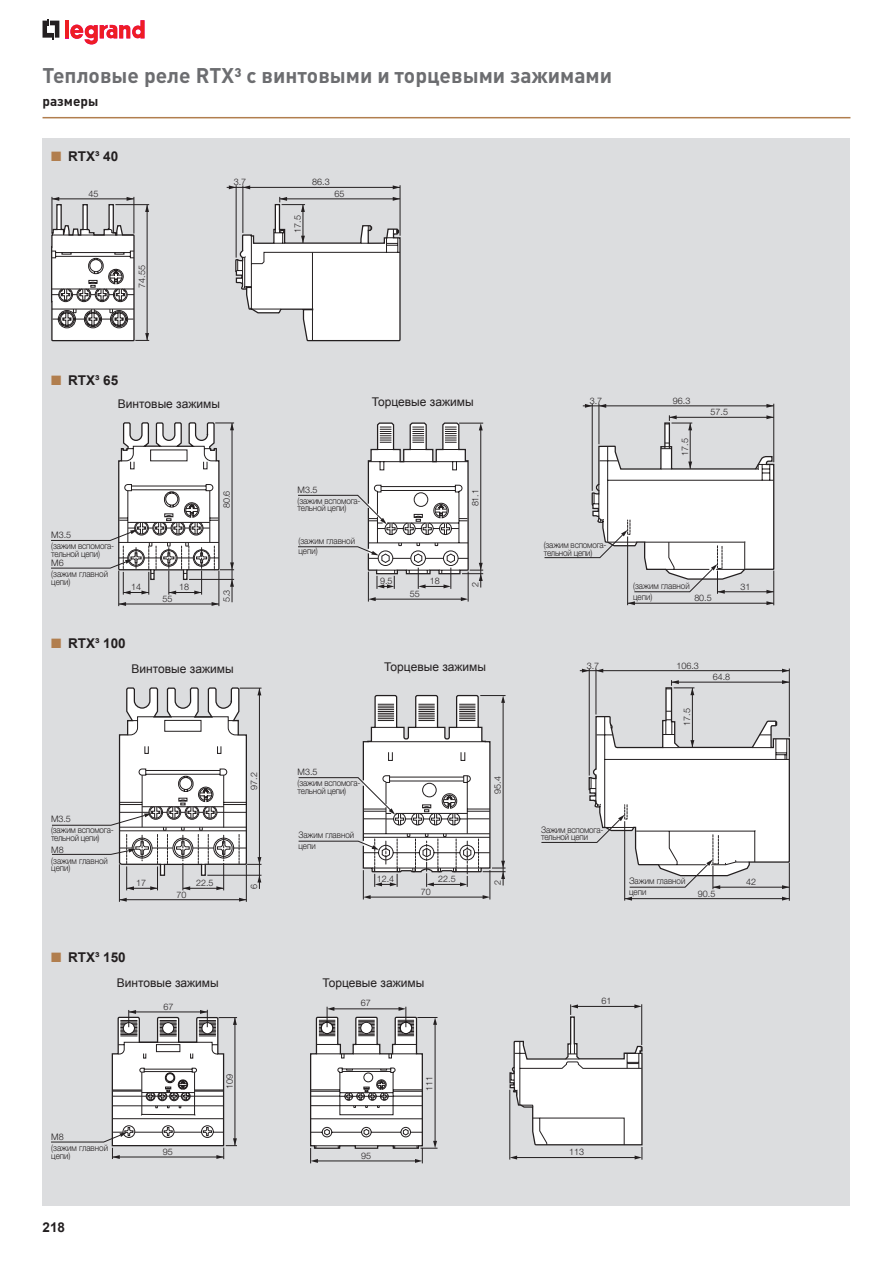
<style>
.page{position:relative;width:893px;height:1263px;background:#fff}
.page>*{position:absolute;margin:0;border:0;box-sizing:border-box;transform-origin:0 0}
.t1{font:700 21px "DIN Pro";color:#6c6d70}
.t2{font:700 13.5px "Arial";color:#231f20}
.t3{font:700 13.5px "DIN Pro";color:#231f20}
.t4{font:12px "Arial";color:#231f20}
.t5{font:300 9px/10.8px "Helvetica Neue LTW1 G";color:#231f20}
.t6{font:300 9px/7.8px "Helvetica Neue LTW1 G";letter-spacing:-.02em;color:#231f20;scale:.9 1}
.t7{font:300 9px/10.8px "Helvetica Neue LTW1 G";color:#231f20;scale:.9 1}
.t8{font:300 9px/10.8px "Helvetica Neue LTW1 G";letter-spacing:-.02em;color:#231f20}
.s1{color:#b17e4e}
</style>
<div class="page">
<div style="left:43px;top:138px;width:807px;height:1067px;background:#dcdddf"></div>
<svg style="left:43px;top:19px;width:16px;height:20px"></svg>
<hr style="left:65px;top:20px;width:4px;height:18px;background:#ee1d23">
<svg style="left:70px;top:20px;width:75px;height:25px"></svg>
<hr style="left:43px;top:117px;width:807px;height:1px;background:#b17e4e">
<hr style="left:227px;top:187px;width:173px;height:1px;background:#231f20">
<svg style="left:393px;top:185px;width:7px;height:4px"></svg>
<svg style="left:244px;top:185px;width:6px;height:4px"></svg>
<hr style="left:243px;top:185px;width:1px;height:48px;background:#231f20">
<hr style="left:400px;top:185px;width:1px;height:51px;background:#231f20">
<svg style="left:229px;top:185px;width:7px;height:4px"></svg>
<hr style="left:236px;top:185px;width:1px;height:73px;background:#231f20">
<svg style="left:51px;top:197px;width:350px;height:144px"></svg>
<hr style="left:119px;top:604px;width:100px;height:1px;background:#231f20">
<svg style="left:212px;top:602px;width:7px;height:4px"></svg>
<svg style="left:119px;top:602px;width:7px;height:4px"></svg>
<hr style="left:118px;top:571px;width:1px;height:35px;background:#231f20">
<hr style="left:219px;top:570px;width:1px;height:36px;background:#231f20">
<hr style="left:232px;top:423px;width:1px;height:179px;background:#231f20">
<svg style="left:51px;top:422px;width:183px;height:173px"></svg>
<svg style="left:298px;top:422px;width:185px;height:180px"></svg>
<hr style="left:583px;top:406px;width:191px;height:1px;background:#231f20">
<svg style="left:766px;top:404px;width:7px;height:4px"></svg>
<svg style="left:600px;top:404px;width:6px;height:4px"></svg>
<hr style="left:599px;top:404px;width:1px;height:40px;background:#231f20">
<hr style="left:773px;top:404px;width:1px;height:58px;background:#231f20">
<svg style="left:585px;top:404px;width:7px;height:4px"></svg>
<hr style="left:592px;top:404px;width:1px;height:87px;background:#231f20">
<hr style="left:628px;top:603px;width:146px;height:1px;background:#231f20">
<svg style="left:766px;top:601px;width:7px;height:4px"></svg>
<svg style="left:628px;top:601px;width:7px;height:4px"></svg>
<hr style="left:627px;top:536px;width:1px;height:69px;background:#231f20">
<hr style="left:773px;top:571px;width:1px;height:34px;background:#231f20">
<svg style="left:544px;top:415px;width:230px;height:179px"></svg>
<svg style="left:52px;top:687px;width:209px;height:215px"></svg>
<svg style="left:298px;top:695px;width:208px;height:204px"></svg>
<hr style="left:580px;top:670px;width:209px;height:1px;background:#231f20">
<svg style="left:782px;top:669px;width:7px;height:4px"></svg>
<svg style="left:597px;top:669px;width:6px;height:4px"></svg>
<hr style="left:596px;top:669px;width:1px;height:45px;background:#231f20">
<hr style="left:789px;top:668px;width:1px;height:69px;background:#231f20">
<svg style="left:582px;top:669px;width:7px;height:4px"></svg>
<hr style="left:589px;top:668px;width:1px;height:107px;background:#231f20">
<svg style="left:541px;top:680px;width:249px;height:221px"></svg>
<svg style="left:51px;top:1010px;width:186px;height:149px"></svg>
<svg style="left:310px;top:1007px;width:127px;height:156px"></svg>
<svg style="left:509px;top:1004px;width:134px;height:156px"></svg>
<hr style="left:641px;top:1004px;width:1px;height:41px;background:#231f20">
<h1 class="t1" style="left:43px;top:61px;width:571px">Тепловые реле RTX³ с винтовыми и торцевыми зажимами</h1>
<h2 class="t3" style="left:43px;top:92px;width:57px">размеры</h2>
<h2 class="t2" style="left:51px;top:147px;width:69px"><span class="s1">■</span> RTX³ 40</h2>
<p class="t5" style="left:234px;top:177px;width:14px">3.7</p>
<p class="t5" style="left:312px;top:177px;width:19px">86.3</p>
<p class="t5" style="left:292px;top:233px;width:19px;rotate:-90deg">17.5</p>
<p class="t5" style="left:88px;top:188px;width:12px">45</p>
<p class="t5" style="left:334px;top:188px;width:12px">65</p>
<p class="t5" style="left:136px;top:288px;width:24px;rotate:-90deg">74.55</p>
<h2 class="t2" style="left:51px;top:371px;width:69px"><span class="s1">■</span> RTX³ 65</h2>
<h3 class="t4" style="left:118px;top:396px;width:104px">Винтовые зажимы</h3>
<h3 class="t4" style="left:372px;top:394px;width:103px">Торцевые зажимы</h3>
<p class="t8" style="left:51px;top:530px;width:65px">M3.5<br>(зажим вспомога-</p>
<p class="t6" style="left:51px;top:549px;width:56px;line-height:9px">тельной цепи)<br>M6</p>
<p class="t7" style="left:51px;top:570px;width:65px;line-height:7.8px">(зажим главной цепи)</p>
<p class="t5" style="left:131px;top:582px;width:12px">14</p>
<p class="t5" style="left:179px;top:582px;width:12px">18</p>
<p class="t5" style="left:163px;top:593px;width:12px">55</p>
<h2 class="t2" style="left:51px;top:634px;width:76px"><span class="s1">■</span> RTX³ 100</h2>
<p class="t5" style="left:221px;top:508px;width:19px;rotate:-90deg">80.6</p>
<p class="t5" style="left:221px;top:602px;width:14px;rotate:-90deg">5.3</p>
<h3 class="t4" style="left:132px;top:661px;width:104px">Винтовые зажимы</h3>
<p class="t8" style="left:298px;top:484px;width:64px">M3.5<br>(зажим вспомога-</p>
<p class="t6" style="left:298px;top:504px;width:56px">тельной цепи)</p>
<p class="t7" style="left:298px;top:535px;width:64px">(зажим главной цепи)</p>
<p class="t5" style="left:380px;top:575px;width:14px">9.5</p>
<p class="t5" style="left:430px;top:575px;width:11px">18</p>
<p class="t5" style="left:410px;top:588px;width:11px">55</p>
<p class="t5" style="left:470px;top:506px;width:19px;rotate:-90deg">81.1</p>
<p class="t5" style="left:470px;top:587px;width:6px;rotate:-90deg">2</p>
<h3 class="t4" style="left:384px;top:659px;width:103px">Торцевые зажимы</h3>
<p class="t8" style="left:51px;top:813px;width:64px">M3.5<br>(зажим вспомога-</p>
<p class="t6" style="left:51px;top:831px;width:55px;line-height:12.3px">тельной цепи)<br>M8</p>
<p class="t7" style="left:51px;top:856px;width:64px;line-height:7.8px">(зажим главной цепи)</p>
<p class="t5" style="left:136px;top:877px;width:11px">17</p>
<p class="t5" style="left:196px;top:877px;width:19px">22.5</p>
<p class="t5" style="left:176px;top:889px;width:11px">70</p>
<h2 class="t2" style="left:51px;top:949px;width:76px"><span class="s1">■</span> RTX³ 150</h2>
<h3 class="t4" style="left:117px;top:975px;width:104px">Винтовые зажимы</h3>
<p class="t5" style="left:163px;top:1001px;width:12px">67</p>
<p class="t5" style="left:249px;top:789px;width:19px;rotate:-90deg">97.2</p>
<p class="t5" style="left:249px;top:889px;width:6px;rotate:-90deg">6</p>
<p class="t5" style="left:51px;top:1131px;width:58px">M8<br>(зажим главной</p>
<p class="t7" style="left:51px;top:1150px;width:23px">цепи)</p>
<h2 class="t2" style="left:43px;top:1219px;width:24px">218</h2>
<p class="t5" style="left:163px;top:1146px;width:12px">95</p>
<p class="t5" style="left:224px;top:1089px;width:17px;rotate:-90deg">109</p>
<p class="t8" style="left:298px;top:767px;width:64px">M3.5<br>(зажим вспомога-</p>
<p class="t6" style="left:298px;top:787px;width:55px">тельной цепи)</p>
<p class="t7" style="left:298px;top:830px;width:63px">Зажим главной цепи</p>
<p class="t5" style="left:377px;top:873px;width:19px">12.4</p>
<p class="t5" style="left:438px;top:873px;width:19px">22.5</p>
<p class="t5" style="left:421px;top:886px;width:11px">70</p>
<h3 class="t4" style="left:322px;top:975px;width:103px">Торцевые зажимы</h3>
<p class="t5" style="left:361px;top:998px;width:12px">67</p>
<p class="t5" style="left:361px;top:1150px;width:12px">95</p>
<p class="t5" style="left:424px;top:1091px;width:17px;rotate:-90deg">111</p>
<p class="t5" style="left:492px;top:794px;width:19px;rotate:-90deg">95.4</p>
<p class="t5" style="left:492px;top:885px;width:6px;rotate:-90deg">2</p>
<p class="t5" style="left:590px;top:395px;width:14px">3.7</p>
<p class="t5" style="left:673px;top:395px;width:19px">96.3</p>
<p class="t5" style="left:679px;top:456px;width:19px;rotate:-90deg">17.5</p>
<p class="t5" style="left:710px;top:407px;width:19px">57.5</p>
<p class="t6" style="left:544px;top:541px;width:71px">(зажим вспомога&shy;тельной цепи)</p>
<p class="t7" style="left:633px;top:580px;width:64px">(зажим главной цепи)</p>
<p class="t5" style="left:694px;top:592px;width:19px">80.5</p>
<p class="t5" style="left:740px;top:581px;width:11px">31</p>
<p class="t5" style="left:587px;top:660px;width:14px">3.7</p>
<p class="t5" style="left:676px;top:660px;width:24px">106.3</p>
<p class="t5" style="left:682px;top:725px;width:19px;rotate:-90deg">17.5</p>
<p class="t5" style="left:713px;top:671px;width:19px">64.8</p>
<p class="t6" style="left:541px;top:825px;width:71px">Зажим вспомога&shy;тельной цепи</p>
<p class="t5" style="left:629px;top:876px;width:58px">Зажим главной цепи</p>
<p class="t5" style="left:698px;top:888px;width:19px">90.5</p>
<p class="t5" style="left:746px;top:876px;width:11px">42</p>
<p class="t5" style="left:602px;top:996px;width:12px">61</p>
<p class="t5" style="left:569px;top:1147px;width:17px">113</p>
</div>
